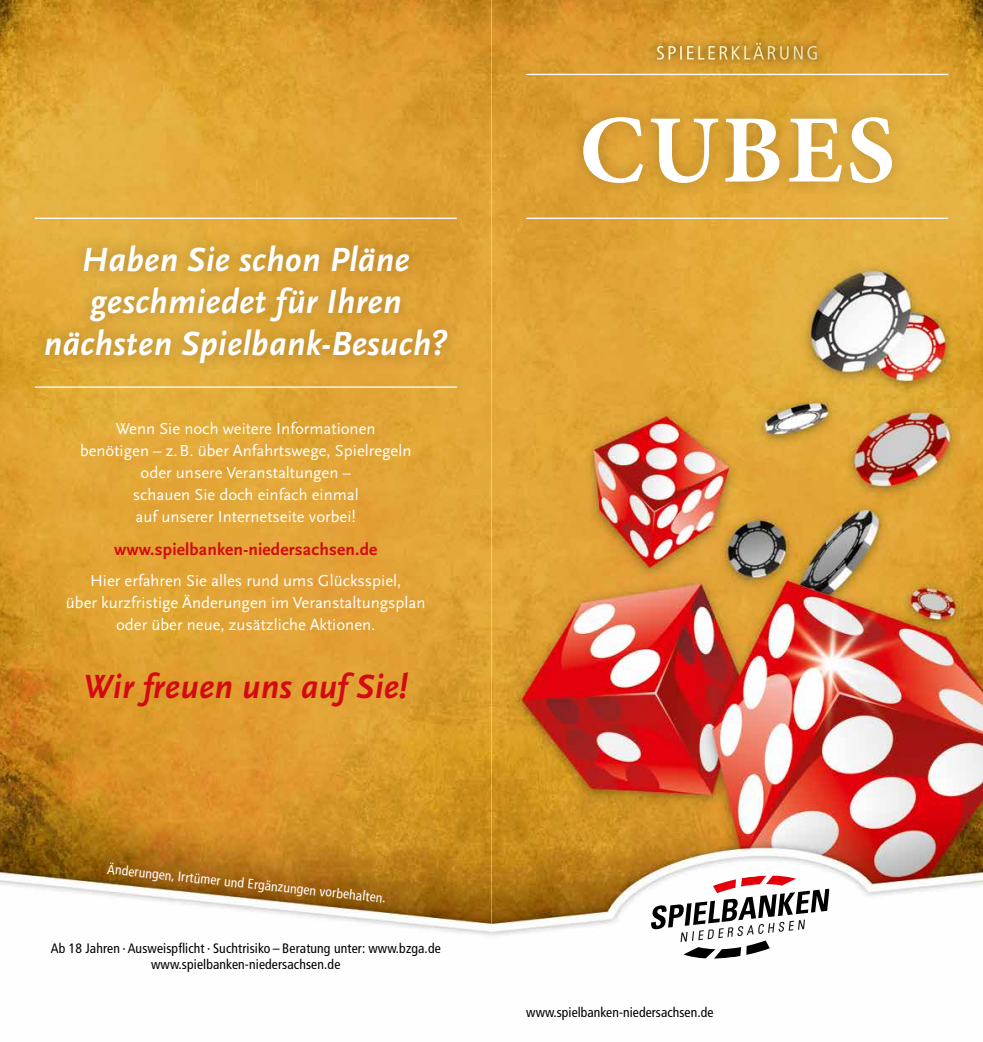
<style>
.page{position:relative;width:983px;height:1042px;background:#fff}
.page>*{position:absolute;margin:0;border:0;box-sizing:border-box;transform-origin:0 0}
.t1{font:700 96.6px "Minion Pro";letter-spacing:.035em;color:#fff}
.t2{font:italic 700 35px/42px "Scala Sans OT";letter-spacing:.01em;color:#fff;text-align:center}
.t3{font:italic 700 35px "Scala Sans OT";letter-spacing:.01em;color:#d40a11}
.t4{font:condensed 19.25px "Frutiger LT Std";letter-spacing:.12em;color:#fff}
.t5{font:700 17.5px "Scala Sans OT";letter-spacing:.01em;color:#d40a11}
.t6{font:16.62px/21.9px "Scala Sans OT";color:#fff;text-align:center}
.t7{font:condensed 13.65px/16.4px "Frutiger LT Std";letter-spacing:.01em;color:#000;text-align:center}
.t8{font:condensed 13.65px "Frutiger LT Std";color:#fff}
</style>
<div class="page">
<img style="left:0;top:0;width:982px;height:959px">
<div style="left:646px;top:33px;width:180px;height:37px;background:#000;opacity:.75"></div>
<hr style="left:526px;top:74px;width:421px;height:1px;background:#fff">
<hr style="left:526px;top:218px;width:421px;height:1px;background:#fff">
<svg style="left:650px;top:875px;width:179px;height:83px"></svg>
<div style="left:567px;top:101px;width:340px;height:98px;background:#000;opacity:.2"></div>
<div style="left:30px;top:229px;width:433px;height:150px;background:#000;opacity:.2"></div>
<hr style="left:35px;top:386px;width:421px;height:2px;background:#fff">
<hr style="left:35px;top:218px;width:421px;height:1px;background:#fff">
<hr style="left:491px;top:0;width:1px;height:1042px;background:#fff">
<h2 class="t2" style="left:44px;top:239px;width:405px">Haben Sie schon Pläne geschmiedet für Ihren nächsten Spielbank-Besuch?</h2>
<p class="t6" style="left:80px;top:418px;width:333px">Wenn Sie noch weitere Informationen benötigen – z.B. über Anfahrtswege, Spielregeln oder unsere Veranstaltungen –<br>schauen Sie doch einfach einmal<br>auf unserer Internetseite vorbei!</p>
<p class="t5" style="left:114px;top:539px;width:265px">www.spielbanken-niedersachsen.de</p>
<p class="t6" style="left:66px;top:570px;width:361px">Hier erfahren Sie alles rund ums Glücksspiel,<br>über kurzfristige Änderungen im Veranstaltungsplan oder über neue, zusätzliche Aktionen.</p>
<h2 class="t3" style="left:83px;top:667px;width:326px">Wir freuen uns auf Sie!</h2>
<p class="t8" style="left:108px;top:861px;width:282px;rotate:6deg">Änderungen, Irrtümer und Ergänzungen vorbehalten.</p>
<p class="t7" style="left:51px;top:940px;width:391px">Ab 18 Jahren ∙Ausweispflicht ∙ Suchtrisiko – Beratung unter: www.bzga.de www.spielbanken-niedersachsen.de</p>
<p class="t4" style="left:656px;top:42px;width:163px">SPIELERKLÄRUNG</p>
<h1 class="t1" style="left:579px;top:83px;width:317px">CUBES</h1>
<p class="t7" style="left:526px;top:1004px;width:189px">www.spielbanken-niedersachsen.de</p>
</div>
